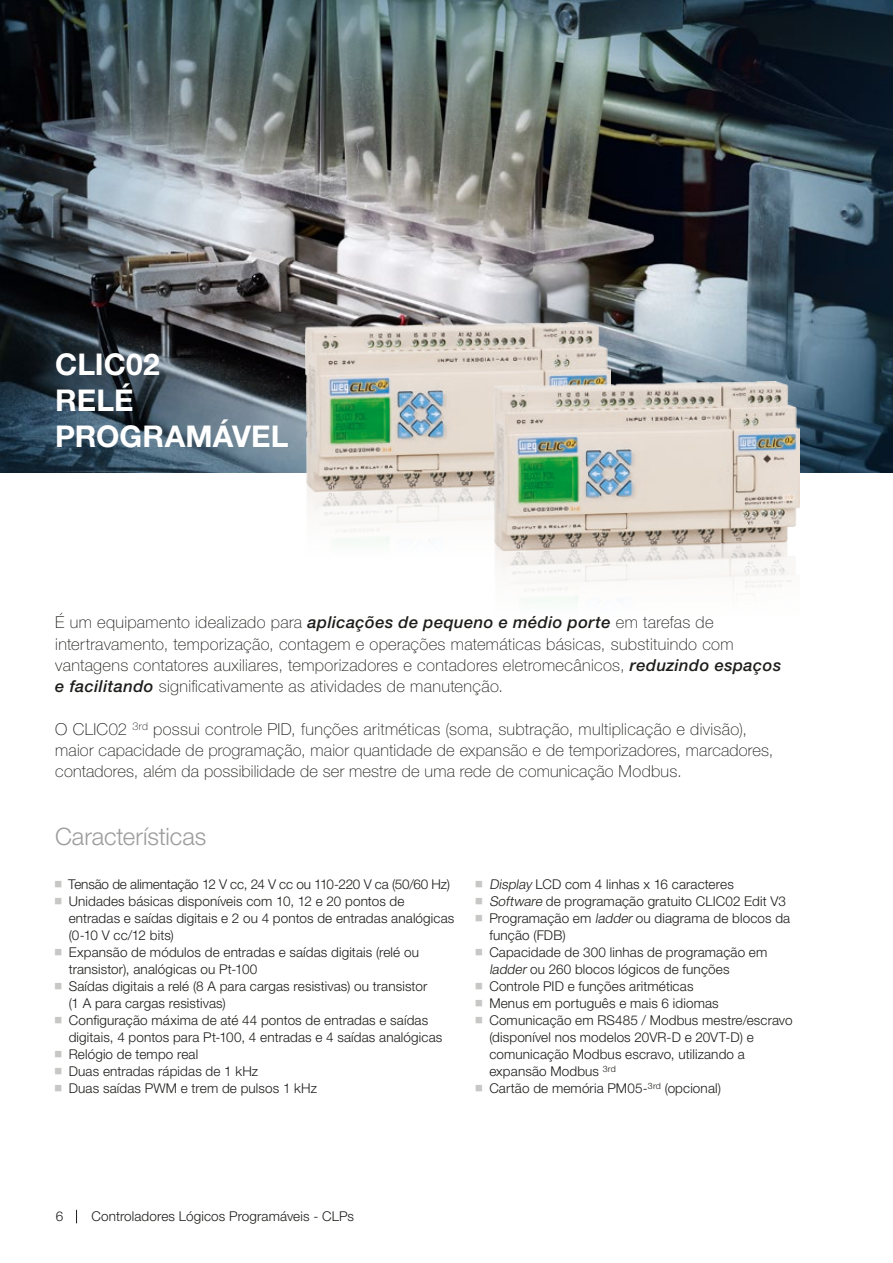
<style>
.page{position:relative;width:893px;height:1263px;background:#fff}
.page>*{position:absolute;margin:0;border:0;box-sizing:border-box;transform-origin:0 0}
.t1{font:700 30px/36px "Helvetica Neue LT Pro";color:#fff}
.t2{font:300 24px "Helvetica Neue LT Pro";letter-spacing:-.005em;color:#9d9d9d}
.t3{font:100 16.5px/21.3px "Helvetica Neue LT Pro";letter-spacing:.02em;color:#1d1d1b}
.t4{font:300 13.5px/17px "Helvetica Neue LT Pro";letter-spacing:.01em;color:#1d1d1b}
.s1{font-weight:500;font-style:italic}
.s2{font-style:italic}
</style>
<div class="page">
<svg style="left:76px;top:1210px;width:1px;height:13px"></svg>
<img style="left:0;top:0;width:893px;height:472px">
<img style="left:305px;top:322px;width:306px;height:221px">
<img style="left:494px;top:382px;width:305px;height:220px">
<h1 class="t1" style="left:55px;top:345px;width:235px">CLIC02<br>RELÉ<br>PROGRAMÁVEL</h1>
<p class="t3" style="left:55px;top:612px;width:727px">É um equipamento idealizado para <span class="s1">aplicações de pequeno e médio porte</span> em tarefas de intertravamento, temporização, contagem e operações matemáticas básicas, substituindo com vantagens contatores auxiliares, temporizadores e contadores eletromecânicos, <span class="s1">reduzindo espaços e facilitando</span> significativamente as atividades de manutenção.</p>
<p class="t3" style="left:55px;top:718px;width:720px">O CLIC02 <sup>3rd</sup> possui controle PID, funções aritméticas (soma, subtração, multiplicação e divisão), maior capacidade de programação, maior quantidade de expansão e de temporizadores, marcadores, contadores, além da possibilidade de ser mestre de uma rede de comunicação Modbus<span class="s2">.</span></p>
<h2 class="t2" style="left:55px;top:822px;width:153px">Características</h2>
<p class="t4" style="left:68px;top:875px;width:388px">Tensão de alimentação 12 V cc, 24 V cc ou 110-220 V ca (50/60 Hz)<br>Unidades básicas disponíveis com 10, 12 e 20 pontos de entradas e saídas digitais e 2 ou 4 pontos de entradas analógicas (0-10 V cc/12 bits)<br>Expansão de módulos de entradas e saídas digitais (relé ou transistor), analógicas ou Pt-100<br>Saídas digitais a relé (8 A para cargas resistivas) ou transistor<br>(1 A para cargas resistivas)<br>Configuração máxima de até 44 pontos de entradas e saídas digitais, 4 pontos para Pt-100, 4 entradas e 4 saídas analógicas Relógio de tempo real<br>Duas entradas rápidas de 1 kHz<br>Duas saídas PWM e trem de pulsos 1 kHz</p>
<p class="t4" style="left:489px;top:875px;width:305px"><span class="s2">Display</span> LCD com 4 linhas x 16 caracteres<br><span class="s2">Software</span> de programação gratuito CLIC02 Edit V3<br>Programação em <span class="s2">ladder</span> ou diagrama de blocos da função (FDB)<br>Capacidade de 300 linhas de programação em <span class="s2">ladder</span> ou 260 blocos lógicos de funções<br>Controle PID e funções aritméticas<br>Menus em português e mais 6 idiomas Comunicação em RS485 / Modbus mestre/escravo (disponível nos modelos 20VR-D e 20VT-D) e comunicação Modbus escravo, utilizando a expansão Modbus <sup>3rd<br></sup>Cartão de memória PM05-<sup>3rd</sup> (opcional)</p>
<p class="t4" style="left:56px;top:1207px;width:9px">6</p>
<p class="t4" style="left:91px;top:1207px;width:264px">Controladores Lógicos Programáveis - CLPs</p>
</div>
